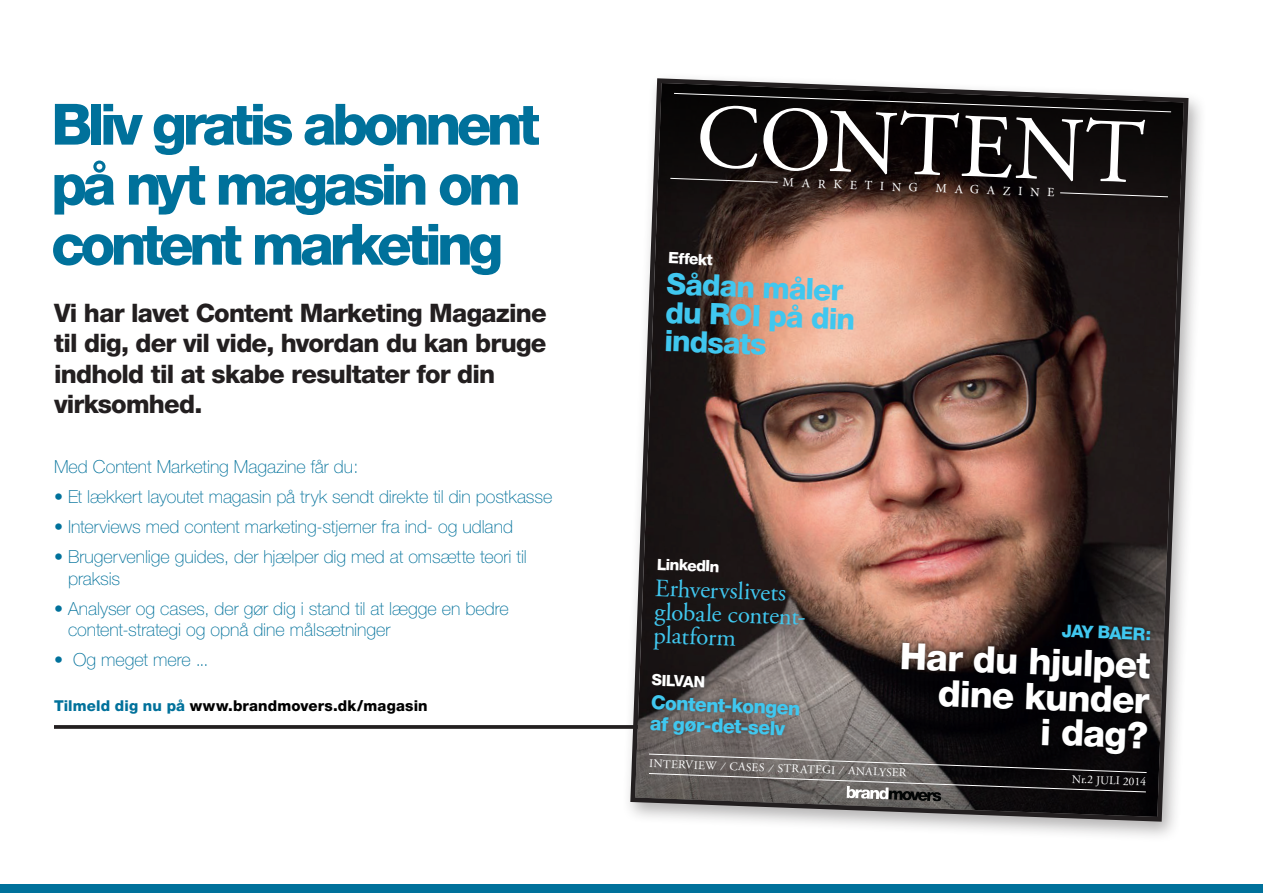
<style>
.page{position:relative;width:1263px;height:893px;background:#fff}
.page>*{position:absolute;margin:0;border:0;box-sizing:border-box;transform-origin:0 0}
.t1{font:90.9px "Adobe Garamond Pro";color:#fff}
.t2{font:800 57px/60px "Helvetica Neue";letter-spacing:-.08em;color:#00719b}
.t3{font:800 36.75px/35.2px "Helvetica Neue";color:#fff;text-align:right}
.t4{font:800 29.55px/28.3px "Helvetica Neue";color:#40c7ef}
.t5{font:800 25.5px/30.6px "Helvetica Neue";letter-spacing:-.03em;color:#231f20}
.t6{font:24.9px/23.4px "Adobe Garamond Pro";color:#40c7ef}
.t7{font:800 19.5px/20.7px "Helvetica Neue";color:#40c7ef}
.t8{font:100 18px/21.6px "Helvetica Neue";letter-spacing:-.005em;color:#00719b}
.t9{font:800 17.55px "Helvetica Neue";color:#40c7ef}
.t10{font:800 15.6px "Helvetica Neue";color:#fff}
.t11{font:800 15px "Helvetica Neue";letter-spacing:.01em;color:#000}
.t12{font:12.75px "Minion Pro";color:#fff}
.t13{font:11.7px "Adobe Garamond Pro";color:#fff}
.s1{color:#00719b}
</style>
<div class="page">
<svg style="left:54px;top:725px;width:568px;height:4px;background:#302c2d"></svg>
<div style="left:622px;top:71px;width:585px;height:771px;background:#231f20;opacity:.35"></div>
<svg style="left:628px;top:76px;width:563px;height:748px;background:#634e48"></svg>
<div style="left:0;top:884px;width:1263px;height:9px;background:#00719b"></div>
<h2 class="t2" style="left:51px;top:94px;width:490px">Bliv gratis abonnent på nyt magasin om content marketing</h2>
<h3 class="t5" style="left:54px;top:297px;width:494px">Vi har lavet Content Marketing Magazine til dig, der vil vide, hvordan du kan bruge indhold til at skabe resultater for din virksomhed.</h3>
<p class="t8" style="left:54px;top:455px;width:306px">Med Content Marketing Magazine får du:</p>
<p class="t8" style="left:54px;top:485px;width:500px">• Et lækkert layoutet magasin på tryk sendt direkte til din postkasse</p>
<p class="t8" style="left:54px;top:516px;width:460px">• Interviews med content marketing-stjerner fra ind- og udland</p>
<p class="t8" style="left:68px;top:546px;width:460px;text-indent:-14px">• Brugervenlige guides, der hjælper dig med at omsætte teori til praksis</p>
<p class="t8" style="left:68px;top:597px;width:442px;text-indent:-14px">• Analyser og cases, der gør dig i stand til at lægge en bedre content-strategi og opnå dine målsætninger</p>
<p class="t8" style="left:54px;top:649px;width:156px">• Og meget mere ...</p>
<p class="t11" style="left:54px;top:697px;width:375px"><span class="s1">Tilmeld dig nu på</span> www.brandmovers.dk/magasin</p>
<h1 class="t1" style="left:698px;top:83px;width:450px;rotate:2deg">CONTENT</h1>
<p class="t12" style="left:783px;top:174px;width:137px;rotate:2deg">MARKETING</p>
<p class="t12" style="left:936px;top:180px;width:121px;rotate:2deg">MAGAZINE</p>
<p class="t10" style="left:669px;top:249px;width:46px;rotate:2deg">Effekt</p>
<h3 class="t4" style="left:667px;top:269px;width:192px;rotate:2deg">Sådan måler du ROI på din indsats</h3>
<p class="t10" style="left:657px;top:555px;width:64px;rotate:2deg">LinkedIn</p>
<h3 class="t6" style="left:655px;top:577px;width:158px;rotate:2deg">Erhvervslivets globale content&shy;platform</h3>
<p class="t10" style="left:652px;top:671px;width:55px;rotate:2deg">SILVAN</p>
<p class="t7" style="left:651px;top:692px;width:151px;rotate:2deg">Content-kongen af gør-det-selv</p>
<p class="t9" style="left:1062px;top:620px;width:91px;rotate:2deg">JAY BAER:</p>
<h3 class="t3" style="left:900px;top:639px;width:252px;rotate:2deg">Har du hjulpet dine kunder<br>i dag?</h3>
<p class="t13" style="left:649px;top:757px;width:259px;rotate:2deg">INTERVIEW ∕ CASES ∕ STRATEGI ∕ ANALYSER</p>
<p class="t13" style="left:1072px;top:772px;width:76px;rotate:2deg">Nr.2 JULI 2014</p>
</div>
